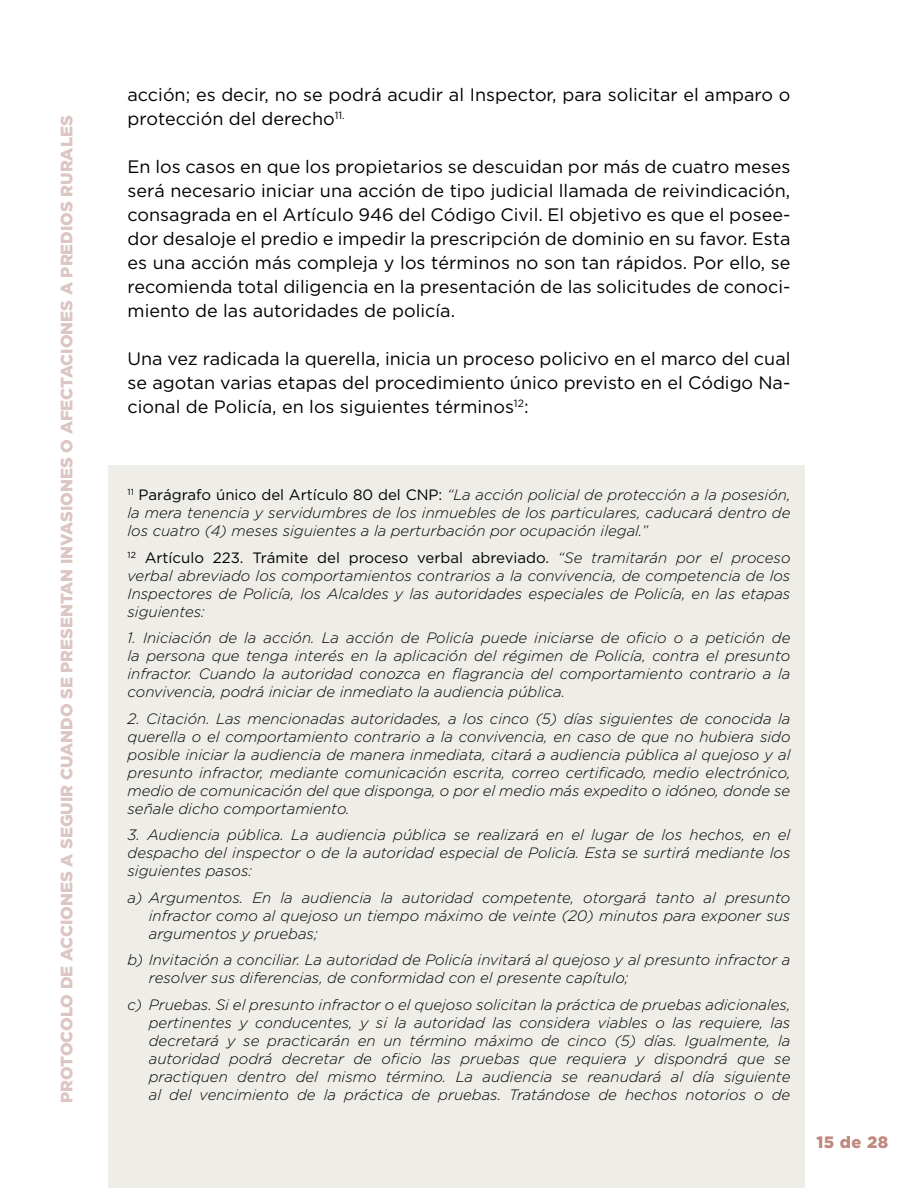
<style>
.page{position:relative;width:918px;height:1188px;background:#fff}
.page>*{position:absolute;margin:0;border:0;box-sizing:border-box;transform-origin:0 0}
.t1{font:18px/24px "Gotham";color:#000;text-align:justify}
.t2{font:900 16.5px "Gotham";color:#dcc6c3}
.t3{font:900 16.5px "Gotham";color:#bf8980}
.t4{font:italic 300 15px/18px "Gotham";color:#000;text-align:justify}
.s1{font-weight:400;font-style:normal}
</style>
<div class="page">
<div style="left:108px;top:465px;width:696px;height:723px;background:#eeede7"></div>
<p class="t2" style="left:55px;top:1103px;width:989px;rotate:-90deg">PROTOCOLO DE ACCIONES A SEGUIR CUANDO SE PRESENTAN INVASIONES O AFECTACIONES A PREDIOS RURALES</p>
<p class="t1" style="left:128px;top:83px;width:664px">acción; es decir, no se podrá acudir al Inspector, para solicitar el amparo o protección del derecho<sup>11.</sup></p>
<p class="t1" style="left:128px;top:155px;width:664px">En los casos en que los propietarios se descuidan por más de cuatro meses será necesario iniciar una acción de tipo judicial llamada de reivindicación, consagrada en el Artículo 946 del Código Civil. El objetivo es que el posee&shy;dor desaloje el predio e impedir la prescripción de dominio en su favor. Esta es una acción más compleja y los términos no son tan rápidos. Por ello, se recomienda total diligencia en la presentación de las solicitudes de conoci&shy;miento de las autoridades de policía.</p>
<p class="t1" style="left:128px;top:347px;width:664px">Una vez radicada la querella, inicia un proceso policivo en el marco del cual se agotan varias etapas del procedimiento único previsto en el Código Na&shy;cional de Policía, en los siguientes términos<sup>12</sup>:</p>
<p class="t4" style="left:128px;top:485px;width:664px"><sup>11</sup> <span class="s1">Parágrafo único del Artículo 80 del CNP:</span> “La acción policial de protección a la posesión, la mera tenencia y servidumbres de los inmuebles de los particulares, caducará dentro de los cuatro (4) meses siguientes a la perturbación por ocupación ilegal.”</p>
<p class="t4" style="left:128px;top:548px;width:664px"><sup>12</sup> <span class="s1">Artículo 223. Trámite del proceso verbal abreviado.</span> “Se tramitarán por el proceso verbal abreviado los comportamientos contrarios a la convivencia, de competencia de los Inspectores de Policía, los Alcaldes y las autoridades especiales de Policía, en las etapas siguientes:</p>
<p class="t4" style="left:128px;top:628px;width:664px">1. Iniciación de la acción. La acción de Policía puede iniciarse de oficio o a petición de la persona que tenga interés en la aplicación del régimen de Policía, contra el presunto infractor. Cuando la autoridad conozca en flagrancia del comportamiento contrario a la convivencia, podrá iniciar de inmediato la audiencia pública.</p>
<p class="t4" style="left:128px;top:709px;width:664px">2. Citación. Las mencionadas autoridades, a los cinco (5) días siguientes de conocida la querella o el comportamiento contrario a la convivencia, en caso de que no hubiera sido posible iniciar la audiencia de manera inmediata, citará a audiencia pública al quejoso y al presunto infractor, mediante comunicación escrita, correo certificado, medio electrónico, medio de comunicación del que disponga, o por el medio más expedito o idóneo, donde se señale dicho comportamiento.</p>
<p class="t4" style="left:128px;top:825px;width:664px">3. Audiencia pública. La audiencia pública se realizará en el lugar de los hechos, en el despacho del inspector o de la autoridad especial de Policía. Esta se surtirá mediante los siguientes pasos:</p>
<p class="t4" style="left:149px;top:888px;width:643px;text-indent:-21px">a) Argumentos. En la audiencia la autoridad competente, otorgará tanto al presunto infractor como al quejoso un tiempo máximo de veinte (20) minutos para exponer sus argumentos y pruebas;</p>
<p class="t4" style="left:149px;top:950px;width:643px;text-indent:-21px">b) Invitación a conciliar. La autoridad de Policía invitará al quejoso y al presunto infractor a resolver sus diferencias, de conformidad con el presente capítulo;</p>
<p class="t4" style="left:149px;top:995px;width:643px;text-indent:-21px">c) Pruebas. Si el presunto infractor o el quejoso solicitan la práctica de pruebas adicionales, pertinentes y conducentes, y si la autoridad las considera viables o las requiere, las decretará y se practicarán en un término máximo de cinco (5) días. Igualmente, la autoridad podrá decretar de oficio las pruebas que requiera y dispondrá que se practiquen dentro del mismo término. La audiencia se reanudará al día siguiente al del vencimiento de la práctica de pruebas. Tratándose de hechos notorios o de</p>
<p class="t3" style="left:816px;top:1131px;width:73px">15 de 28</p>
</div>
